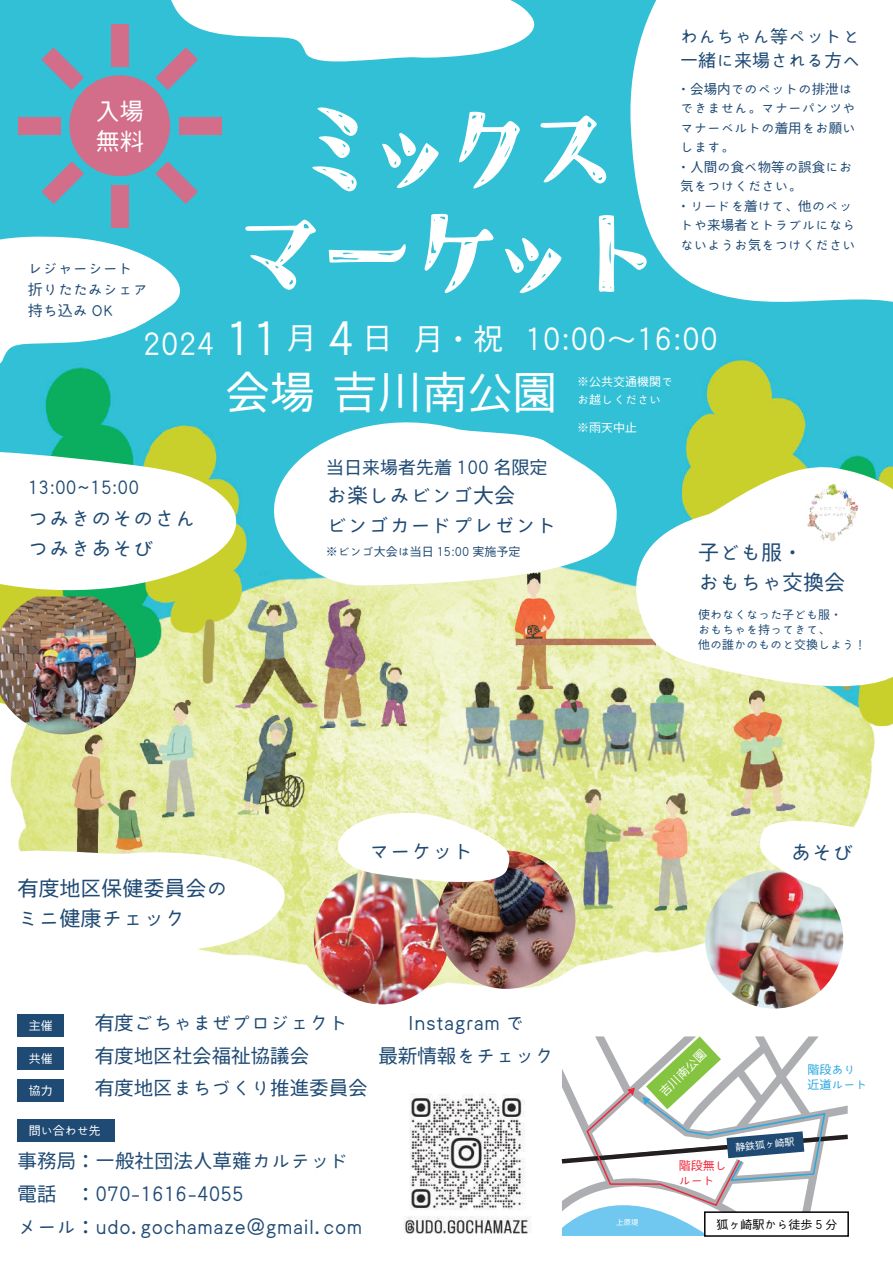
<style>
.page{position:relative;width:893px;height:1263px;background:#fff}
.page>*{position:absolute;margin:0;border:0;box-sizing:border-box;transform-origin:0 0}
.t1{font:98.25px "craftmincho";letter-spacing:-.14em;color:#fff}
.t2{font:45px "Kinuta Iroha 23 kaede Std N R";color:#fff}
.t3{font:30px "Kinuta Iroha 23 kaede Std N R";color:#fff}
.t4{font:24px/30px "Kinuta Iroha 23 kaede Std N R";color:#fff}
.t5{font:21px/30px "Kinuta Iroha 23 kaede Std N R";color:#1f4a74}
.t6{font:19.5px/33px "Kinuta Iroha 23 kaede Std N R";color:#1f4a74}
.t7{font:18px/24px "Kinuta Iroha 23 kaede Std N R";color:#1f4a74}
.t8{font:15px/21px "Kinuta Iroha 23 kaede Std N R";color:#1f4a74}
.t9{font:13.5px/19.5px "Kinuta Iroha 23 kaede Std N R";color:#1f4a74}
.t10{font:12px/15px "Kinuta Iroha 23 kaede Std N R";color:#1f4a74}
.t11{font:12px/18px "Kinuta Iroha 23 kaede Std N R";color:#fff}
.t12{font:12px "Kinuta Iroha 23 kaede Std N R";color:#030303}
.t13{font:12px/15px "Kinuta Iroha 23 kaede Std N R";color:#2ba7df}
.t14{font:12px/15px "Kinuta Iroha 23 kaede Std N R";color:#ee2839}
.t15{font:9.9px "Kinuta Iroha 23 kaede Std N R";color:#fff}
.t16{font:7.5px "Kinuta Iroha 23 kaede Std N R";color:#fff}
.s1{font-size:45px}
</style>
<div class="page">
<img style="left:0;top:0;width:893px;height:1127px">
<div style="left:69px;top:75px;width:101px;height:101px;background:#d26d8a;border-radius:50%"></div>
<svg style="left:0;top:233px;width:204px;height:147px"></svg>
<div style="left:111px;top:24px;width:17px;height:42px;background:#d26d8a"></div>
<div style="left:111px;top:185px;width:17px;height:43px;background:#d26d8a"></div>
<svg style="left:41px;top:47px;width:43px;height:43px;background:#729eb7"></svg>
<svg style="left:155px;top:161px;width:43px;height:43px;background:#729eb7"></svg>
<div style="left:18px;top:117px;width:42px;height:17px;background:#d26d8a"></div>
<div style="left:179px;top:117px;width:43px;height:17px;background:#d26d8a"></div>
<svg style="left:41px;top:161px;width:43px;height:43px;background:#729eb7"></svg>
<svg style="left:624px;top:0;width:269px;height:434px"></svg>
<div style="left:18px;top:1047px;width:46px;height:22px;background:#1f4a74"></div>
<div style="left:18px;top:1079px;width:46px;height:23px;background:#1f4a74"></div>
<div style="left:18px;top:1119px;width:97px;height:23px;background:#1f4a74"></div>
<img style="left:314px;top:869px;width:135px;height:135px;border-radius:68px">
<img style="left:0;top:610px;width:136px;height:124px">
<svg style="left:156px;top:0;width:381px;height:90px"></svg>
<img style="left:393px;top:1083px;width:147px;height:151px">
<img style="left:437px;top:851px;width:138px;height:138px;border-radius:69px">
<svg style="left:0;top:839px;width:289px;height:211px"></svg>
<img style="left:705px;top:870px;width:138px;height:138px;border-radius:69px">
<svg style="left:311px;top:803px;width:202px;height:88px"></svg>
<svg style="left:0;top:431px;width:303px;height:179px"></svg>
<svg style="left:757px;top:812px;width:136px;height:88px"></svg>
<svg style="left:598px;top:459px;width:295px;height:252px"></svg>
<img style="left:804px;top:482px;width:58px;height:81px">
<svg style="left:557px;top:1036px;width:295px;height:200px"></svg>
<svg style="left:221px;top:396px;width:405px;height:190px"></svg>
<div style="left:704px;top:1211px;width:145px;height:26px;background:#fff;border:2px solid #030303"></div>
<p class="t4" style="left:96px;top:97px;width:50px">入場無料</p>
<p class="t8" style="left:28px;top:258px;width:121px">レジャーシート折りたたみシェア持ち込み OK</p>
<h1 class="t1" style="left:286px;top:95px;width:336px">ミックス</h1>
<h1 class="t1" style="left:228px;top:200px;width:438px">マーケット</h1>
<p class="t7" style="left:680px;top:25px;width:181px">わんちゃん等ペットと一緒に来場される方へ</p>
<p class="t9" style="left:677px;top:80px;width:180px">・会場内でのペットの排泄はできません。マナーパンツやマナーベルトの着用をお願いします。<br>・人間の食べ物等の誤食にお気をつけください。<br>・リードを着けて、他のペットや来場者とトラブルにならないようお気をつけください</p>
<h3 class="t3" style="left:225px;top:321px;width:274px"><span class="s1">11</span> 月 <span class="s1">4</span> 日　 　　</h3>
<h3 class="t3" style="left:143px;top:327px;width:74px">2024</h3>
<h3 class="t3" style="left:413px;top:321px;width:91px">月・祝</h3>
<h2 class="t2" style="left:225px;top:366px;width:334px">会場吉川南公園</h2>
<h3 class="t3" style="left:525px;top:321px;width:195px">10:00～16:00</h3>
<p class="t11" style="left:577px;top:373px;width:97px">※公共交通機関でお越しください</p>
<p class="t7" style="left:28px;top:475px;width:113px">13:00~15:00</p>
<p class="t5" style="left:28px;top:504px;width:169px">つみきのそのさんつみきあそび</p>
<p class="t5" style="left:18px;top:874px;width:212px">有度地区保健委員会のミニ健康チェック</p>
<p class="t7" style="left:326px;top:456px;width:223px">当日来場者先着 100 名限定</p>
<p class="t5" style="left:326px;top:481px;width:232px">お楽しみビンゴ大会<br>ビンゴカードプレゼント</p>
<p class="t10" style="left:326px;top:545px;width:196px">※ビンゴ大会は当日 15:00 実施予定</p>
<p class="t11" style="left:577px;top:419px;width:61px">※雨天中止</p>
<p class="t5" style="left:698px;top:538px;width:149px">子ども服・<br>おもちゃ交換会</p>
<p class="t10" style="left:698px;top:607px;width:170px">使わなくなった子ども服・<br>おもちゃを持ってきて、<br>他の誰かのものと交換しよう！</p>
<p class="t5" style="left:369px;top:837px;width:106px">マーケット</p>
<p class="t5" style="left:790px;top:838px;width:64px">あそび</p>
<p class="t11" style="left:29px;top:1017px;width:25px">主催</p>
<p class="t6" style="left:95px;top:1007px;width:255px">有度ごちゃまぜプロジェクト</p>
<p class="t11" style="left:29px;top:1050px;width:25px">共催</p>
<p class="t6" style="left:95px;top:1040px;width:216px">有度地区社会福祉協議会</p>
<p class="t11" style="left:29px;top:1082px;width:25px">協力</p>
<p class="t6" style="left:95px;top:1072px;width:275px">有度地区まちづくり推進委員会</p>
<p class="t11" style="left:29px;top:1122px;width:73px">問い合わせ先</p>
<p class="t6" style="left:18px;top:1144px;width:346px">事務局：一般社団法人草薙カルテッド電話　：070-1616-4055<br>メール：udo.gochamaze@gmail.com</p>
<p class="t6" style="left:378px;top:1007px;width:177px;text-align:center">Instagram で<br>最新情報をチェック</p>
<p class="t16" style="left:616px;top:1218px;width:24px">上原堤</p>
<p class="t11" style="left:656px;top:1088px;width:61px;rotate:-45deg">吉川南公園</p>
<p class="t13" style="left:807px;top:1062px;width:61px">階段あり近道ルート</p>
<p class="t14" style="left:679px;top:1158px;width:49px">階段無しルート</p>
<p class="t15" style="left:735px;top:1141px;width:61px;rotate:-5deg">静鉄狐ヶ崎駅</p>
<p class="t12" style="left:716px;top:1217px;width:123px">狐ヶ崎駅から徒歩 5 分</p>
</div>
